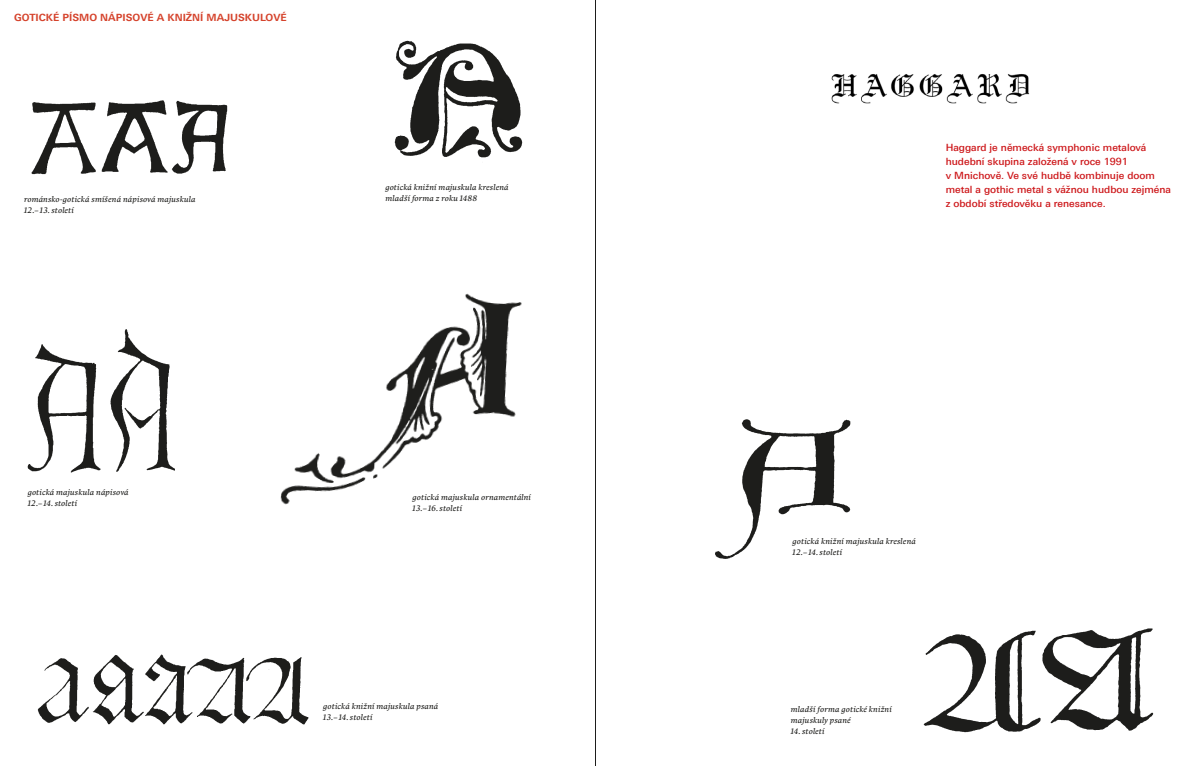
<style>
.page{position:relative;width:1191px;height:766px;background:#fff}
.page>*{position:absolute;margin:0;border:0;box-sizing:border-box;transform-origin:0 0}
.t1{font:500 10px/14px "Linotype Univers 530";color:#cd171a}
.t2{font:700 10px "Linotype Univers 630";color:#d5422b}
.t3{font:italic 8px/11px "Comenia Serif";letter-spacing:.02em;color:#1d1d1b}
</style>
<div class="page">
<hr style="left:595px;top:0;width:1px;height:765px;background:#1d1d1b">
<img style="left:31px;top:100px;width:197px;height:75px">
<img style="left:394px;top:40px;width:129px;height:118px">
<img style="left:28px;top:329px;width:146px;height:144px">
<img style="left:280px;top:293px;width:242px;height:212px">
<img style="left:37px;top:654px;width:272px;height:71px">
<img style="left:715px;top:419px;width:136px;height:140px">
<img style="left:923px;top:628px;width:231px;height:105px">
<img style="left:831px;top:74px;width:199px;height:30px">
<p class="t2" style="left:14px;top:12px;width:274px">GOTICKÉ PÍSMO NÁPISOVÉ A KNIŽNÍ MAJUSKULOVÉ</p>
<p class="t3" style="left:24px;top:193px;width:173px">románsko-gotická smíšená nápisová majuskula<br>12.– 13. století</p>
<p class="t3" style="left:385px;top:182px;width:125px">gotická knižní majuskula kreslená mladší forma z roku 1488</p>
<p class="t1" style="left:945px;top:141px;width:227px">Haggard je německá symphonic metalová hudební skupina založená v roce 1991<br>v Mnichově. Ve své hudbě kombinuje doom metal a gothic metal s vážnou hudbou zejména z období středověku a renesance.</p>
<p class="t3" style="left:28px;top:486px;width:102px">gotická majuskula nápisová<br>12.– 14. století</p>
<p class="t3" style="left:412px;top:491px;width:120px">gotická majuskula ornamentální<br>13.– 16. století</p>
<p class="t3" style="left:792px;top:535px;width:125px">gotická knižní majuskula kreslená<br>12.– 14. století</p>
<p class="t3" style="left:323px;top:700px;width:117px">gotická knižní majuskula psaná<br>13.– 14. století</p>
<p class="t3" style="left:791px;top:703px;width:102px">mladší forma gotické knižní majuskuly psané</p>
<p class="t3" style="left:791px;top:725px;width:35px">14. století</p>
</div>
